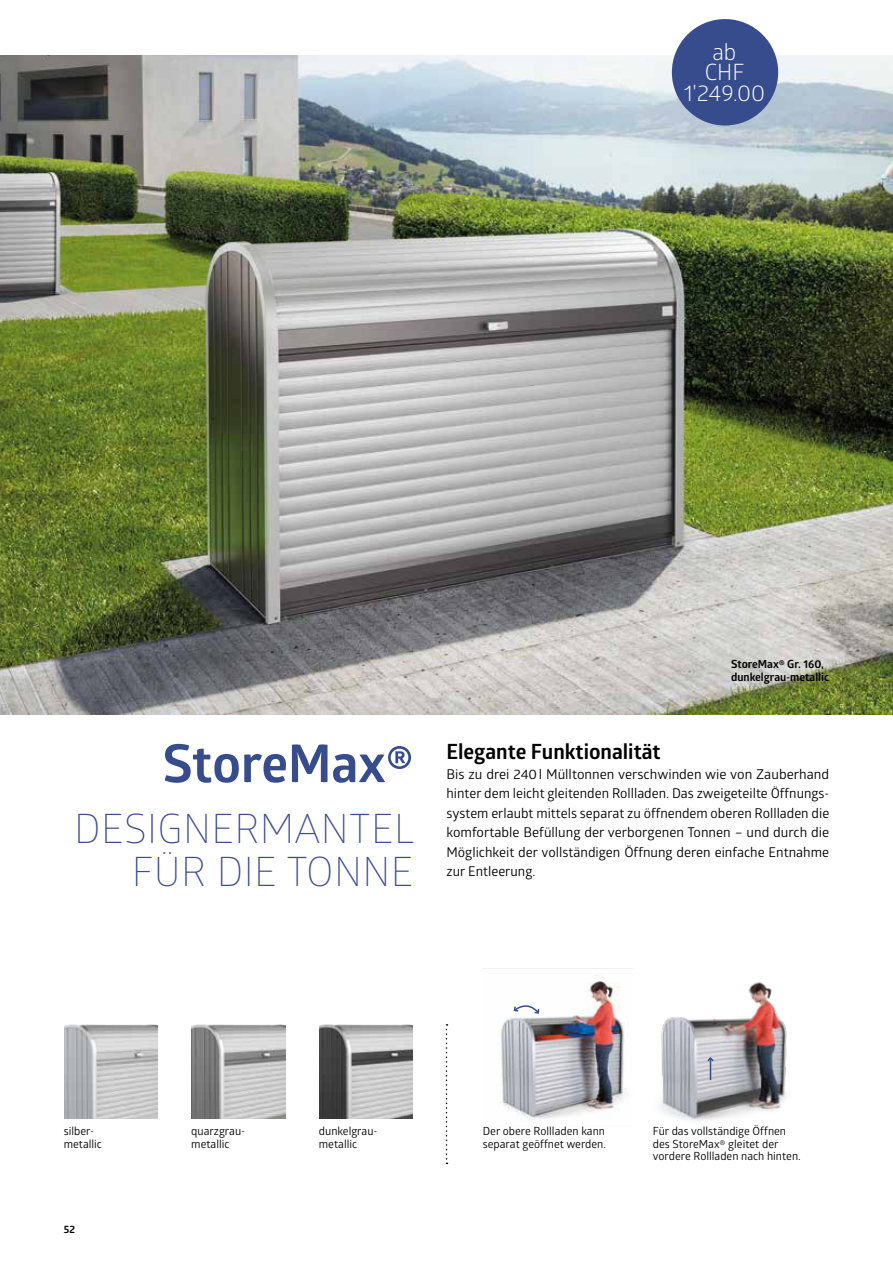
<style>
.page{position:relative;width:893px;height:1263px;background:#fff}
.page>*{position:absolute;margin:0;border:0;box-sizing:border-box;transform-origin:0 0}
.t1{font:700 52.5px "Glober";color:#374c8d}
.t2{font:300 40.5px/43.5px "Glober";letter-spacing:.01em;color:#3d4c8d;text-align:right}
.t3{font:22.5px/21px "Glober";color:#fff;text-align:center}
.t4{font:700 21px "Glober";color:#000}
.t5{font:13.5px/19.5px "Glober";color:#000;text-align:justify}
.t6{font:11.25px/12.8px "Glober";color:#000}
.t7{font:700 11.25px/12.8px "Glober";color:#000}
.t8{font:700 10.5px "Glober";color:#000}
</style>
<div class="page">
<svg style="left:446px;top:1024px;width:1px;height:140px"></svg>
<img style="left:0;top:55px;width:893px;height:659px">
<img style="left:483px;top:968px;width:149px;height:152px">
<img style="left:661px;top:982px;width:126px;height:139px">
<svg style="left:513px;top:1000px;width:27px;height:14px"></svg>
<svg style="left:706px;top:1056px;width:9px;height:24px"></svg>
<div style="left:64px;top:1023px;width:96px;height:96px;background:#000;opacity:.28"></div>
<img style="left:64px;top:1025px;width:94px;height:93px">
<div style="left:191px;top:1023px;width:96px;height:96px;background:#000;opacity:.38"></div>
<img style="left:192px;top:1025px;width:93px;height:93px">
<div style="left:319px;top:1023px;width:96px;height:96px;background:#000;opacity:.4"></div>
<div style="left:672px;top:19px;width:106px;height:106px;background:#374c8d;border-radius:50%"></div>
<h3 class="t3" style="left:684px;top:40px;width:83px">ab<br>CHF<br>1'249.00</h3>
<h1 class="t1" style="left:163px;top:726px;width:253px">StoreMax®</h1>
<h2 class="t2" style="left:74px;top:805px;width:342px">DESIGNERMANTEL<br>FÜR DIE TONNE</h2>
<p class="t7" style="left:731px;top:657px;width:99px">StoreMax® Gr. 160, dunkelgrau-metallic</p>
<h3 class="t4" style="left:446px;top:737px;width:216px">Elegante Funktionalität</h3>
<p class="t5" style="left:446px;top:763px;width:384px">Bis zu drei 240l Mülltonnen verschwinden wie von Zauberhand hinter dem leicht gleitenden Rollladen. Das zweigeteilte Öffnungs&shy;system erlaubt mittels separat zu öffnendem oberen Rollladen die komfortable Befüllung der verborgenen Tonnen – und durch die Möglichkeit der vollständigen Öffnung deren einfache Entnahme zur Entleerung.</p>
<p class="t6" style="left:64px;top:1124px;width:40px">silber&shy;metallic</p>
<p class="t8" style="left:64px;top:1221px;width:13px">52</p>
<p class="t6" style="left:191px;top:1124px;width:55px">quarzgrau&shy;metallic</p>
<p class="t6" style="left:319px;top:1124px;width:60px">dunkelgrau&shy;metallic</p>
<p class="t6" style="left:483px;top:1124px;width:125px">Der obere Rollladen kann separat geöffnet werden.</p>
<p class="t6" style="left:653px;top:1124px;width:149px">Für das vollständige Öffnen des StoreMax® gleitet der vordere Rollladen nach hinten.</p>
</div>
